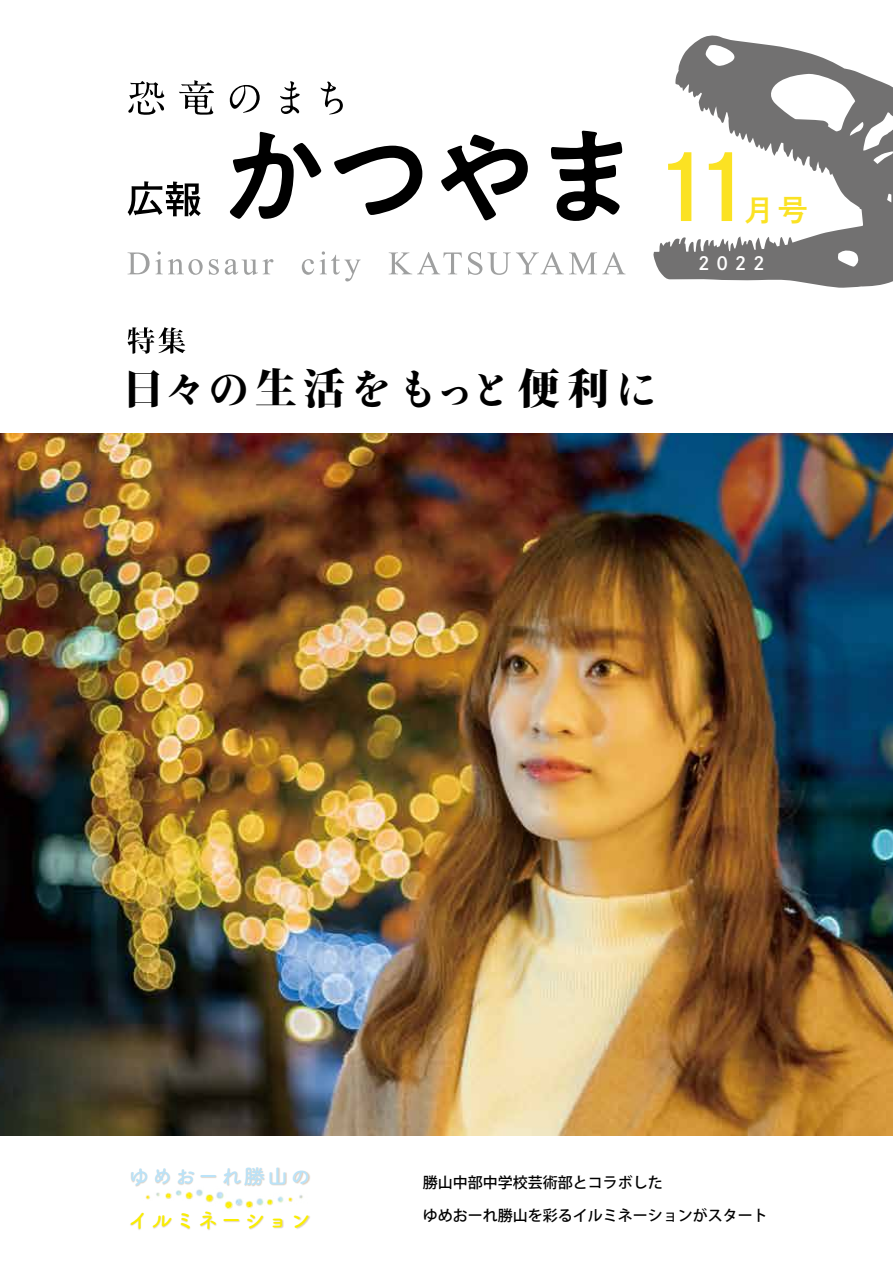
<style>
.page{position:relative;width:893px;height:1263px;background:#fff}
.page>*{position:absolute;margin:0;border:0;box-sizing:border-box;transform-origin:0 0}
.t1{font:90px "DNP Shuei Go Gin Std B";color:#fbe223}
.t2{font:800 42px "Ryo Disp Plus N";letter-spacing:.12em;color:#000}
.t3{font:30px "DNP Shuei Go Gin Std B";color:#fbe223}
.t4{font:21px "Tsuku A Rd Gothic Std B";letter-spacing:.1em;color:#bae3f9}
.t5{font:21px "Tsuku A Rd Gothic Std B";letter-spacing:.1em;color:#faee00}
.t6{font:18px "DNP Shuei Go Gin Std B";color:#fff}
.t7{font:500 15px "Koz Go Pro";color:#000}
</style>
<div class="page">
<img style="left:0;top:35px;width:893px;height:1195px">
<h1 class="t1" style="left:654px;top:125px;width:100px">11</h1>
<p class="t6" style="left:698px;top:251px;width:68px">2022</p>
<h3 class="t3" style="left:744px;top:189px;width:65px">月号</h3>
<h2 class="t2" style="left:123px;top:361px;width:537px">日々の生活をもっと便利に</h2>
<h3 class="t4" style="left:129px;top:1160px;width:184px">ゆめおーれ勝山の</h3>
<h3 class="t5" style="left:129px;top:1203px;width:184px">イルミネーション</h3>
<p class="t7" style="left:423px;top:1172px;width:241px">勝山中部中学校芸術部とコラボした</p>
<p class="t7" style="left:423px;top:1205px;width:346px">ゆめおーれ勝山を彩るイルミネーションがスタート</p>
</div>
